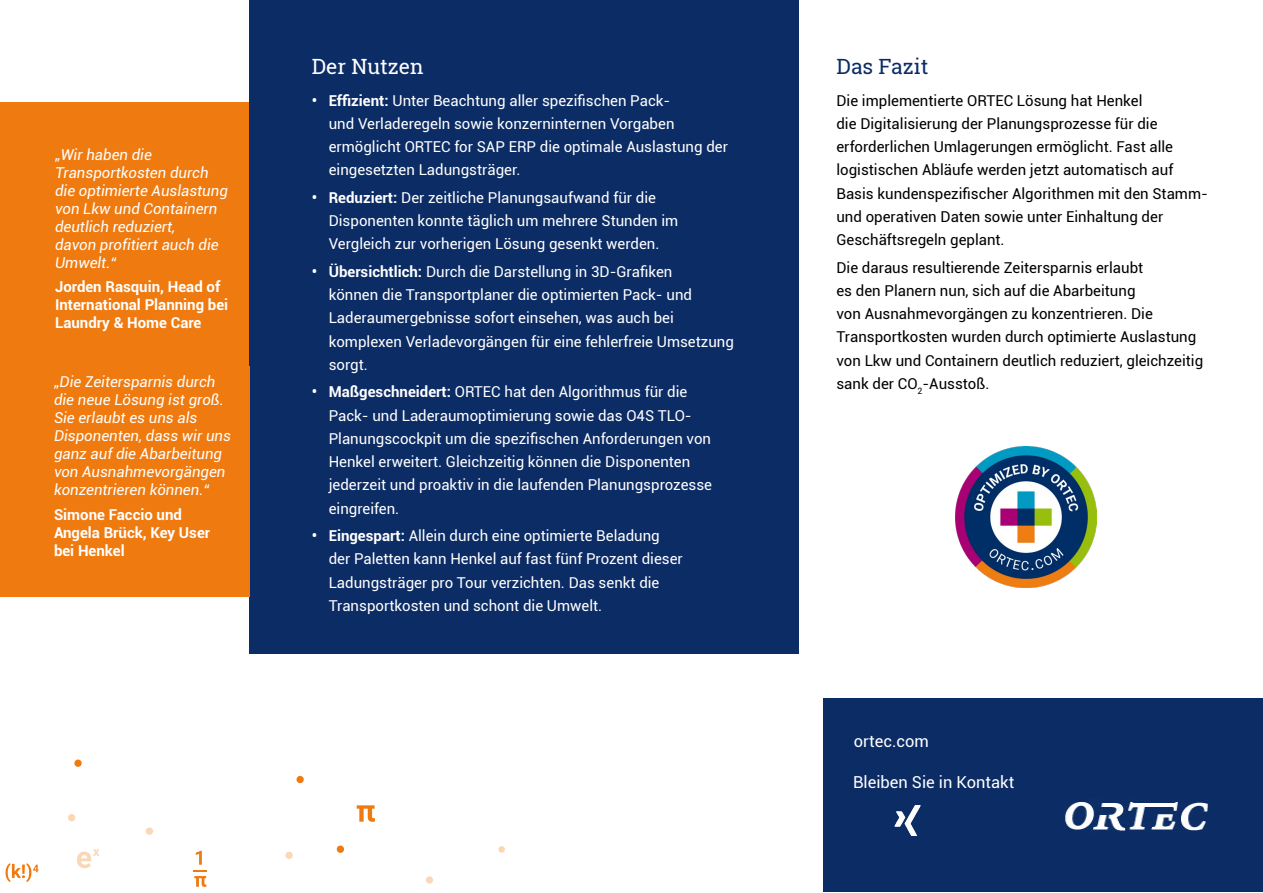
<style>
.page{position:relative;width:1263px;height:893px;background:#fff}
.page>*{position:absolute;margin:0;border:0;box-sizing:border-box;transform-origin:0 0}
.t1{font:21px "Roboto Slab";color:#fff}
.t2{font:21px "Roboto Slab";color:#0c2c65}
.t3{font:16.5px "Roboto";color:#fff}
.t4{font:15px/23.2px "Roboto";color:#fff}
.t5{font:15px/23.2px "Roboto";color:#000}
.t6{font:italic 15px/18px "Roboto";color:#fff}
.t7{font:700 15px/18px "Roboto";color:#fff}
.s1{font-weight:700}
</style>
<div class="page">
<svg style="left:77px;top:849px;width:22px;height:19px"></svg>
<svg style="left:6px;top:863px;width:33px;height:19px"></svg>
<svg style="left:68px;top:814px;width:7px;height:7px"></svg>
<svg style="left:296px;top:776px;width:8px;height:7px"></svg>
<svg style="left:337px;top:845px;width:7px;height:8px"></svg>
<div style="left:74px;top:759px;width:8px;height:8px;background:#ef7b10;border-radius:50%"></div>
<div style="left:426px;top:876px;width:7px;height:8px;background:#fad7b7;border-radius:50%"></div>
<div style="left:146px;top:827px;width:7px;height:8px;background:#fad7b7;border-radius:50%"></div>
<div style="left:285px;top:852px;width:8px;height:7px;background:#fad7b7;border-radius:50%"></div>
<svg style="left:193px;top:850px;width:14px;height:37px"></svg>
<svg style="left:357px;top:805px;width:18px;height:17px"></svg>
<svg style="left:498px;top:846px;width:7px;height:7px"></svg>
<div style="left:0;top:102px;width:255px;height:267px;background:#ef7b10"></div>
<div style="left:250px;top:0;width:549px;height:654px;background:#0c2c65"></div>
<div style="left:823px;top:699px;width:439px;height:193px;background:#0c2c65"></div>
<img style="left:1065px;top:799px;width:143px;height:32px">
<img style="left:894px;top:805px;width:27px;height:30px">
<img style="left:955px;top:446px;width:141px;height:141px">
<div style="left:0;top:366px;width:250px;height:230px;background:#ef7b10"></div>
<p class="t6" style="left:55px;top:145px;width:174px">„Wir haben die<br>Transportkosten durch die optimierte Auslastung von Lkw und Containern deutlich reduziert,<br>davon profitiert auch die<br>Umwelt.“</p>
<p class="t7" style="left:55px;top:278px;width:175px">Jorden Rasquin, Head of<br>International Planning bei<br>Laundry &amp; Home Care</p>
<p class="t6" style="left:54px;top:373px;width:178px">„Die Zeitersparnis durch die neue Lösung ist groß.<br>Sie erlaubt es uns als<br>Disponenten, dass wir uns ganz auf die Abarbeitung von Ausnahmevorgängen konzentrieren können.“</p>
<p class="t7" style="left:54px;top:505px;width:158px">Simone Faccio und<br>Angela Brück, Key User bei Henkel</p>
<h1 class="t1" style="left:312px;top:51px;width:113px">Der Nutzen</h1>
<p class="t4" style="left:329px;top:88px;width:401px;text-indent:-17px"><span class="s1">• Effizient:</span> Unter Beachtung aller spezifischen Pack-<br>und Verladeregeln sowie konzerninternen Vorgaben ermöglicht ORTEC for SAP ERP die optimale Auslastung der eingesetzten Ladungsträger.</p>
<p class="t4" style="left:329px;top:185px;width:351px;text-indent:-17px"><span class="s1">• Reduziert:</span> Der zeitliche Planungsaufwand für die<br>Disponenten konnte täglich um mehrere Stunden im<br>Vergleich zur vorherigen Lösung gesenkt werden.</p>
<p class="t4" style="left:329px;top:259px;width:407px;text-indent:-17px"><span class="s1">• Übersichtlich:</span> Durch die Darstellung in 3D-Grafiken<br>können die Transportplaner die optimierten Pack- und Laderaumergebnisse sofort einsehen, was auch bei komplexen Verladevorgängen für eine fehlerfreie Umsetzung sorgt.</p>
<p class="t4" style="left:329px;top:380px;width:385px;text-indent:-17px"><span class="s1">• Maßgeschneidert:</span> ORTEC hat den Algorithmus für die Pack- und Laderaumoptimierung sowie das O4S TLO-Planungscockpit um die spezifischen Anforderungen von Henkel erweitert. Gleichzeitig können die Disponenten jederzeit und proaktiv in die laufenden Planungsprozesse eingreifen.</p>
<p class="t4" style="left:329px;top:523px;width:356px;text-indent:-17px"><span class="s1">• Eingespart:</span> Allein durch eine optimierte Beladung der Paletten kann Henkel auf fast fünf Prozent dieser Ladungsträger pro Tour verzichten. Das senkt die Transportkosten und schont die Umwelt.</p>
<h1 class="t2" style="left:836px;top:51px;width:94px">Das Fazit</h1>
<p class="t5" style="left:836px;top:88px;width:373px">Die implementierte ORTEC Lösung hat Henkel<br>die Digitalisierung der Planungsprozesse für die erforderlichen Umlagerungen ermöglicht. Fast alle logistischen Abläufe werden jetzt automatisch auf Basis kundenspezifischer Algorithmen mit den Stamm&shy;und operativen Daten sowie unter Einhaltung der Geschäftsregeln geplant.</p>
<p class="t5" style="left:836px;top:255px;width:368px">Die daraus resultierende Zeitersparnis erlaubt<br>es den Planern nun, sich auf die Abarbeitung<br>von Ausnahmevorgängen zu konzentrieren. Die Transportkosten wurden durch optimierte Auslastung von Lkw und Containern deutlich reduziert, gleichzeitig sank der CO<sub>2</sub>-Ausstoß.</p>
<p class="t3" style="left:854px;top:730px;width:76px">ortec.com</p>
<p class="t3" style="left:853px;top:770px;width:163px">Bleiben Sie in Kontakt</p>
</div>
